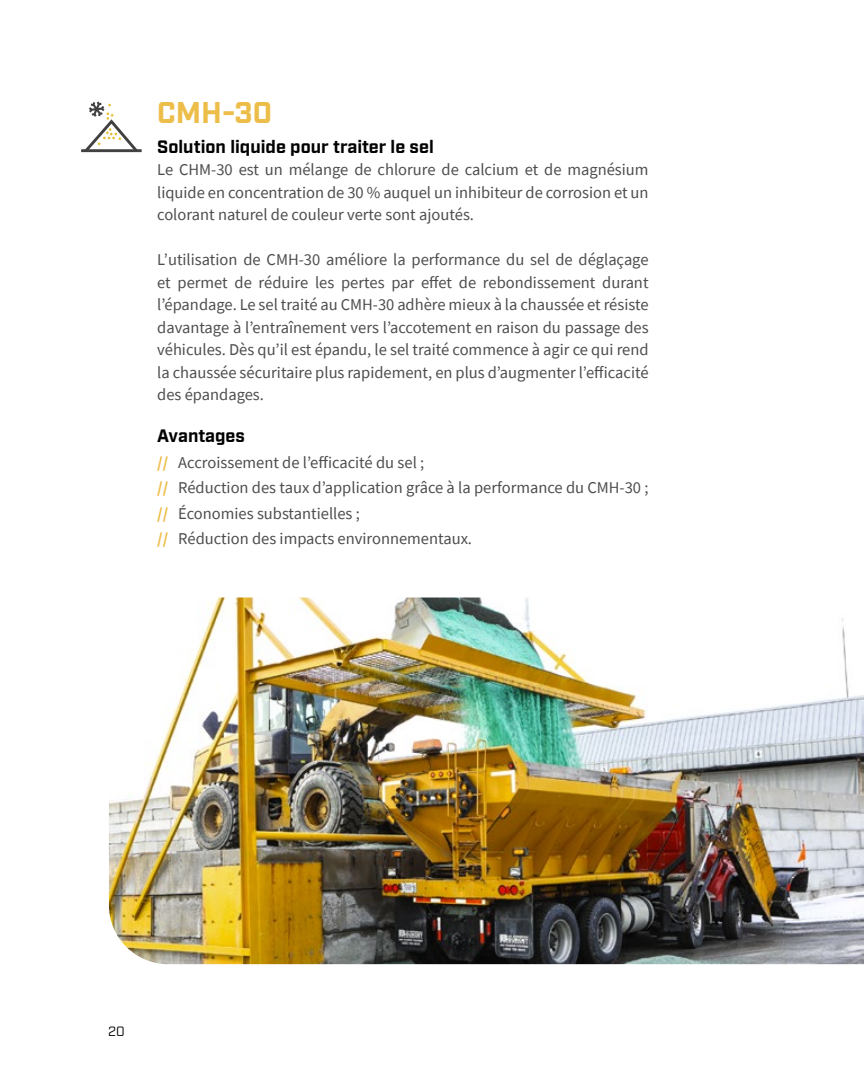
<style>
.page{position:relative;width:864px;height:1080px;background:#fff}
.page>*{position:absolute;margin:0;border:0;box-sizing:border-box;transform-origin:0 0}
.t1{font:700 30px "Industry";color:#edbd49}
.t2{font:700 18px "Industry";color:#000}
.t3{font:16.5px/22.5px "Source Sans Pro";color:#4d4d4f;text-align:justify}
.t4{font:13.5px "Industry";color:#000}
.s1{font-weight:700;color:#edbd49}
</style>
<div class="page">
<hr style="left:81px;top:149px;width:61px;height:3px;background:#414141">
<svg style="left:82px;top:102px;width:58px;height:51px"></svg>
<img style="left:109px;top:598px;width:755px;height:366px">
<h1 class="t1" style="left:157px;top:95px;width:116px">CMH-30</h1>
<p class="t2" style="left:157px;top:136px;width:278px">Solution liquide pour traiter le sel</p>
<p class="t3" style="left:157px;top:158px;width:493px">Le CHM-30 est un mélange de chlorure de calcium et de magnésium liquide en concentration de 30 % auquel un inhibiteur de corrosion et un colorant naturel de couleur verte sont ajoutés.</p>
<p class="t3" style="left:157px;top:248px;width:493px">L’utilisation de CMH-30 améliore la performance du sel de déglaçage et permet de réduire les pertes par effet de rebondissement durant l’épandage. Le sel traité au CMH-30 adhère mieux à la chaussée et résiste davantage à l’entraînement vers l’accotement en raison du passage des véhicules. Dès qu’il est épandu, le sel traité commence à agir ce qui rend la chaussée sécuritaire plus rapidement, en plus d’augmenter l’efficacité des épandages.</p>
<p class="t2" style="left:157px;top:425px;width:89px">Avantages</p>
<p class="t3" style="left:157px;top:449px;width:493px;line-height:25.5px;text-align:left"><span class="s1">//</span> Accroissement de l’efficacité du sel ;<br><span class="s1">//</span> Réduction des taux d’application grâce à la performance du CMH-30 ; <span class="s1">//</span> Économies substantielles ;<br><span class="s1">//</span> Réduction des impacts environnementaux.</p>
<p class="t4" style="left:108px;top:1023px;width:18px">20</p>
</div>
